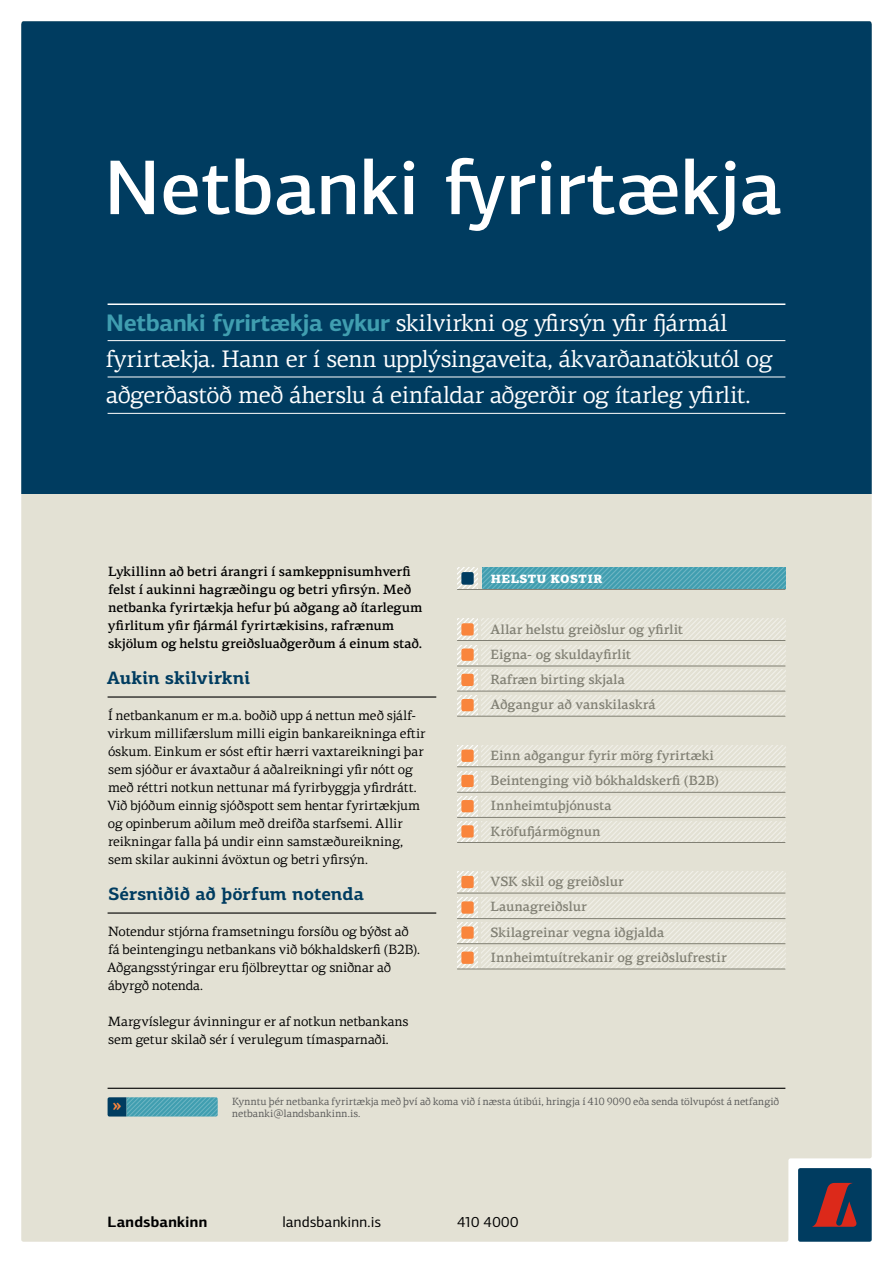
<style>
.page{position:relative;width:893px;height:1263px;background:#fff}
.page>*{position:absolute;margin:0;border:0;box-sizing:border-box;transform-origin:0 0}
.t1{font:500 78px "LB Centro Sans";letter-spacing:.005em;color:#fff}
.t2{font:24px/36px "LB Centro Serif";letter-spacing:-.02em;color:#fff}
.t3{font:700 18.6px "LB Centro Sans";color:#f9853c}
.t4{font:700 18px "LB Centro Slab";letter-spacing:-.005em;color:#003c60}
.t5{font:15px "LB Centro Sans";letter-spacing:.01em;color:#000}
.t6{font:700 15px "LB Centro Sans";letter-spacing:.015em;color:#000}
.t7{font:13.5px/18px "LB Centro Serif";letter-spacing:-.005em;color:#000}
.t8{font:500 13.5px/25.2px "LB Centro Serif";letter-spacing:-.005em;color:#818074}
.t9{font:500 13.5px/18px "LB Centro Serif";letter-spacing:-.005em;color:#000}
.t10{font:900 12px "LB Centro Slab";letter-spacing:.035em;color:#fff}
.t11{font:10.5px/12px "LB Centro Serif";color:#5a5a59}
.s1{font-family:"LB Centro Sans";font-weight:700;color:#409eb0}
</style>
<div class="page">
<div style="left:21px;top:494px;width:851px;height:748px;background:#e3e1d4"></div>
<div style="left:798px;top:1168px;width:74px;height:74px;background:#003c60;border-radius:2px"></div>
<svg style="left:812px;top:1183px;width:45px;height:44px"></svg>
<div style="left:21px;top:21px;width:851px;height:473px;background:#003c60"></div>
<svg style="left:457px;top:871px;width:328px;height:98px;background:#e6e4d9"></svg>
<hr style="left:457px;top:893px;width:328px;height:4px;background:#e3e1d4">
<hr style="left:457px;top:918px;width:328px;height:4px;background:#e3e1d4">
<svg style="left:457px;top:944px;width:328px;height:3px"></svg>
<div style="left:461px;top:876px;width:13px;height:12px;background:#f9853c;border-radius:2px"></div>
<div style="left:461px;top:901px;width:13px;height:13px;background:#f9853c;border-radius:2px"></div>
<div style="left:461px;top:926px;width:13px;height:13px;background:#f9853c;border-radius:2px"></div>
<div style="left:461px;top:951px;width:13px;height:13px;background:#f9853c;border-radius:2px"></div>
<hr style="left:457px;top:893px;width:328px;height:1px;background:#818074">
<hr style="left:457px;top:918px;width:328px;height:1px;background:#818074">
<hr style="left:457px;top:943px;width:328px;height:1px;background:#818074">
<hr style="left:457px;top:969px;width:328px;height:1px;background:#818074">
<svg style="left:457px;top:619px;width:328px;height:97px;background:#e5e3d8"></svg>
<hr style="left:457px;top:640px;width:328px;height:4px;background:#e3e1d4">
<hr style="left:457px;top:666px;width:328px;height:3px;background:#e3e1d4">
<hr style="left:457px;top:691px;width:328px;height:3px;background:#e3e1d4">
<div style="left:461px;top:623px;width:13px;height:12px;background:#f9853c;border-radius:2px"></div>
<div style="left:461px;top:648px;width:13px;height:13px;background:#f9853c;border-radius:2px"></div>
<div style="left:461px;top:674px;width:13px;height:12px;background:#f9853c;border-radius:2px"></div>
<div style="left:461px;top:699px;width:13px;height:12px;background:#f9853c;border-radius:2px"></div>
<hr style="left:457px;top:640px;width:328px;height:1px;background:#818074">
<hr style="left:457px;top:666px;width:328px;height:1px;background:#818074">
<hr style="left:457px;top:691px;width:328px;height:1px;background:#818074">
<hr style="left:457px;top:716px;width:328px;height:1px;background:#818074">
<svg style="left:457px;top:745px;width:328px;height:97px;background:#e6e5da"></svg>
<svg style="left:457px;top:767px;width:328px;height:3px"></svg>
<hr style="left:457px;top:792px;width:328px;height:4px;background:#e3e1d4">
<hr style="left:457px;top:817px;width:328px;height:4px;background:#e3e1d4">
<div style="left:461px;top:749px;width:13px;height:13px;background:#f9853c;border-radius:2px"></div>
<div style="left:461px;top:775px;width:13px;height:12px;background:#f9853c;border-radius:2px"></div>
<div style="left:461px;top:800px;width:13px;height:12px;background:#f9853c;border-radius:2px"></div>
<div style="left:461px;top:825px;width:13px;height:12px;background:#f9853c;border-radius:2px"></div>
<hr style="left:457px;top:766px;width:328px;height:1px;background:#818074">
<hr style="left:457px;top:792px;width:328px;height:1px;background:#818074">
<hr style="left:457px;top:817px;width:328px;height:1px;background:#818074">
<hr style="left:457px;top:842px;width:328px;height:1px;background:#818074">
<svg style="left:457px;top:568px;width:328px;height:21px;background:#56a8b7"></svg>
<hr style="left:108px;top:696px;width:328px;height:2px;background:#000">
<hr style="left:108px;top:912px;width:328px;height:2px;background:#000">
<hr style="left:108px;top:303px;width:677px;height:2px;background:#fff">
<hr style="left:108px;top:340px;width:677px;height:1px;background:#fff">
<hr style="left:108px;top:377px;width:677px;height:1px;background:#fff">
<hr style="left:108px;top:413px;width:677px;height:1px;background:#fff">
<hr style="left:108px;top:1088px;width:677px;height:1px;background:#000">
<div style="left:461px;top:572px;width:13px;height:13px;background:#003c60;border-radius:2px"></div>
<hr style="left:457px;top:589px;width:328px;height:1px;background:#818074">
<svg style="left:108px;top:1097px;width:110px;height:19px;background:#4495a8"></svg>
<h1 class="t1" style="left:105px;top:139px;width:679px">Netbanki fyrirtækja</h1>
<h2 class="t2" style="left:106px;top:305px;width:668px"><span class="s1">Netbanki fyrirtækja eykur</span> skilvirkni og yfirsýn yfir fjármál fyrirtækja. Hann er í senn upplýsingaveita, ákvarðanatökutól og aðgerðastöð með áherslu á einfaldar aðgerðir og ítarleg yfirlit.</h2>
<p class="t9" style="left:108px;top:563px;width:316px">Lykillinn að betri árangri í samkeppnisumhverfi felst í aukinni hagræðingu og betri yfirsýn. Með netbanka fyrirtækja hefur þú aðgang að ítarlegum yfirlitum yfir fjármál fyrirtækisins, rafrænum skjölum og helstu greiðsluaðgerðum á einum stað.</p>
<h3 class="t4" style="left:107px;top:666px;width:145px">Aukin skilvirkni</h3>
<p class="t7" style="left:107px;top:706px;width:320px">Í netbankanum er m.a. boðið upp á nettun með sjálf&shy;virkum millifærslum milli eigin bankareikninga eftir óskum. Einkum er sóst eftir hærri vaxtareikningi þar sem sjóður er ávaxtaður á aðalreikningi yfir nótt og með réttri notkun nettunar má fyrirbyggja yfirdrátt.<br>Við bjóðum einnig sjóðspott sem hentar fyrirtækjum og opinberum aðilum með dreifða starfsemi. Allir reikningar falla þá undir einn samstæðureikning, sem skilar aukinni ávöxtun og betri yfirsýn.</p>
<h3 class="t4" style="left:108px;top:882px;width:257px">Sérsniðið að þörfum notenda</h3>
<p class="t7" style="left:107px;top:922px;width:315px">Notendur stjórna framsetningu forsíðu og býðst að fá beintengingu netbankans við bókhaldskerfi (B2B).<br>Aðgangsstýringar eru fjölbreyttar og sniðnar að ábyrgð notenda.</p>
<p class="t7" style="left:108px;top:1012px;width:302px">Margvíslegur ávinningur er af notkun netbankans sem getur skilað sér í verulegum tímasparnaði.</p>
<p class="t10" style="left:491px;top:571px;width:113px">HELSTU KOSTIR</p>
<p class="t8" style="left:491px;top:617px;width:194px">Allar helstu greiðslur og yfirlit<br>Eigna- og skuldayfirlit<br>Rafræn birting skjala<br>Aðgangur að vanskilaskrá</p>
<p class="t8" style="left:491px;top:743px;width:230px">Einn aðgangur fyrir mörg fyrirtæki<br>Beintenging við bókhaldskerfi (B2B)<br>Innheimtuþjónusta<br>Kröfufjármögnun</p>
<p class="t8" style="left:491px;top:869px;width:238px">VSK skil og greiðslur<br>Launagreiðslur<br>Skilagreinar vegna iðgjalda<br>Innheimtuítrekanir og greiðslufrestir</p>
<h3 class="t3" style="left:112px;top:1092px;width:11px">»</h3>
<p class="t11" style="left:232px;top:1095px;width:549px">Kynntu þér netbanka fyrirtækja með því að koma við í næsta útibúi, hringja í 410 9090 eða senda tölvupóst á netfangið netbanki@landsbankinn.is.</p>
<p class="t6" style="left:108px;top:1212px;width:101px">Landsbankinn</p>
<p class="t5" style="left:282px;top:1212px;width:100px">landsbankinn.is</p>
<p class="t5" style="left:457px;top:1212px;width:63px">410 4000</p>
</div>
